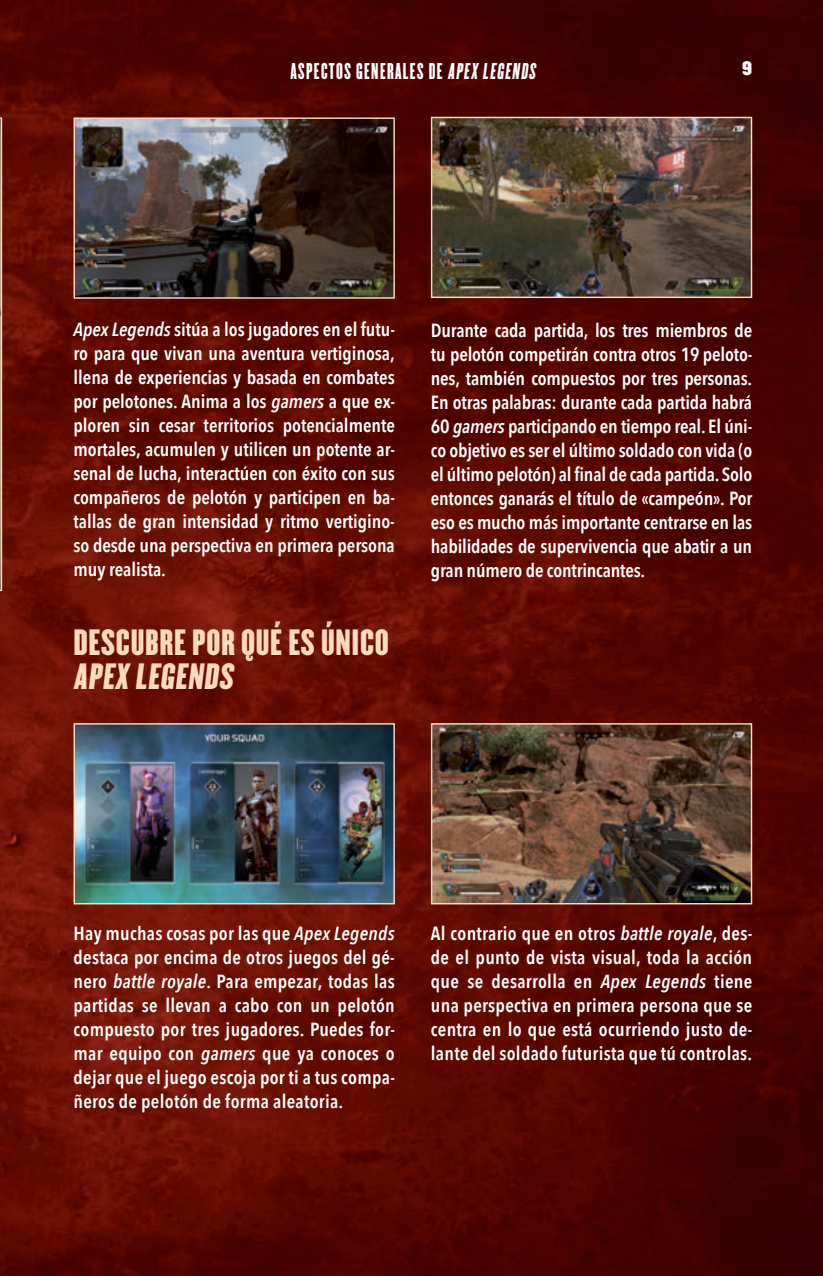
<style>
.page{position:relative;width:823px;height:1276px;background:#fff}
.page>*{position:absolute;margin:0;border:0;box-sizing:border-box;transform-origin:0 0}
.t1{font:32px/34px "Champion HTF Lightweight";letter-spacing:.02em;color:#fddbbc}
.t2{font:20px "Champion HTF Featherweight";letter-spacing:.07em;color:#fff}
.t3{font:600 19px/24px "Avenir Next Condensed";letter-spacing:.005em;color:#fff;text-align:justify}
.t4{font:17px "Champion HTF Middleweight";color:#fff}
.s1{font-style:italic}
</style>
<div class="page">
<img style="left:0;top:0;width:822px;height:1275px">
<svg style="left:0;top:117px;width:2px;height:474px"></svg>
<img style="left:75px;top:119px;width:317px;height:178px">
<div style="left:73px;top:117px;width:321px;height:182px;border:1px solid #fddbbc"></div>
<img style="left:75px;top:725px;width:317px;height:177px">
<div style="left:73px;top:723px;width:321px;height:181px;border:1px solid #fddbbc"></div>
<img style="left:432px;top:119px;width:318px;height:177px">
<div style="left:430px;top:117px;width:322px;height:181px;border:1px solid #fddbbc"></div>
<img style="left:432px;top:725px;width:318px;height:177px">
<div style="left:430px;top:723px;width:322px;height:181px;border:1px solid #fddbbc"></div>
<p class="t2" style="left:290px;top:59px;width:249px">ASPECTOS GENERALES DE APEX LEGENDS</p>
<p class="t4" style="left:742px;top:57px;width:11px">9</p>
<p class="t3" style="left:73px;top:316px;width:323px"><span class="s1">Apex Legends</span> sitúa a los jugadores en el futu&shy;ro para que vivan una aventura vertiginosa, llena de experiencias y basada en combates por pelotones. Anima a los <span class="s1">gamers</span> a que ex&shy;ploren sin cesar territorios potencialmente mortales, acumulen y utilicen un potente ar&shy;senal de lucha, interactúen con éxito con sus compañeros de pelotón y participen en ba&shy;tallas de gran intensidad y ritmo vertigino&shy;so desde una perspectiva en primera persona muy realista.</p>
<h1 class="t1" style="left:73px;top:625px;width:317px">DESCUBRE POR QUÉ ES ÚNICO<br>APEX LEGENDS</h1>
<p class="t3" style="left:430px;top:317px;width:323px">Durante cada partida, los tres miembros de tu pelotón competirán contra otros 19 peloto&shy;nes, también compuestos por tres personas.<br>En otras palabras: durante cada partida habrá 60 <span class="s1">gamers</span> participando en tiempo real. El úni&shy;co objetivo es ser el último soldado con vida (o el último pelotón) al final de cada partida. Solo entonces ganarás el título de «campeón». Por eso es mucho más importante centrarse en las habilidades de supervivencia que abatir a un gran número de contrincantes.</p>
<p class="t3" style="left:73px;top:921px;width:323px">Hay muchas cosas por las que <span class="s1">Apex Legends </span>destaca por encima de otros juegos del gé&shy;nero <span class="s1">battle royale</span>. Para empezar, todas las partidas se llevan a cabo con un pelotón compuesto por tres jugadores. Puedes for&shy;mar equipo con <span class="s1">gamers</span> que ya conoces o dejar que el juego escoja por ti a tus compa&shy;ñeros de pelotón de forma aleatoria.</p>
<p class="t3" style="left:430px;top:921px;width:323px">Al contrario que en otros <span class="s1">battle royale</span>, des&shy;de el punto de vista visual, toda la acción que se desarrolla en <span class="s1">Apex Legends</span> tiene una perspectiva en primera persona que se centra en lo que está ocurriendo justo de&shy;lante del soldado futurista que tú controlas.</p>
</div>
